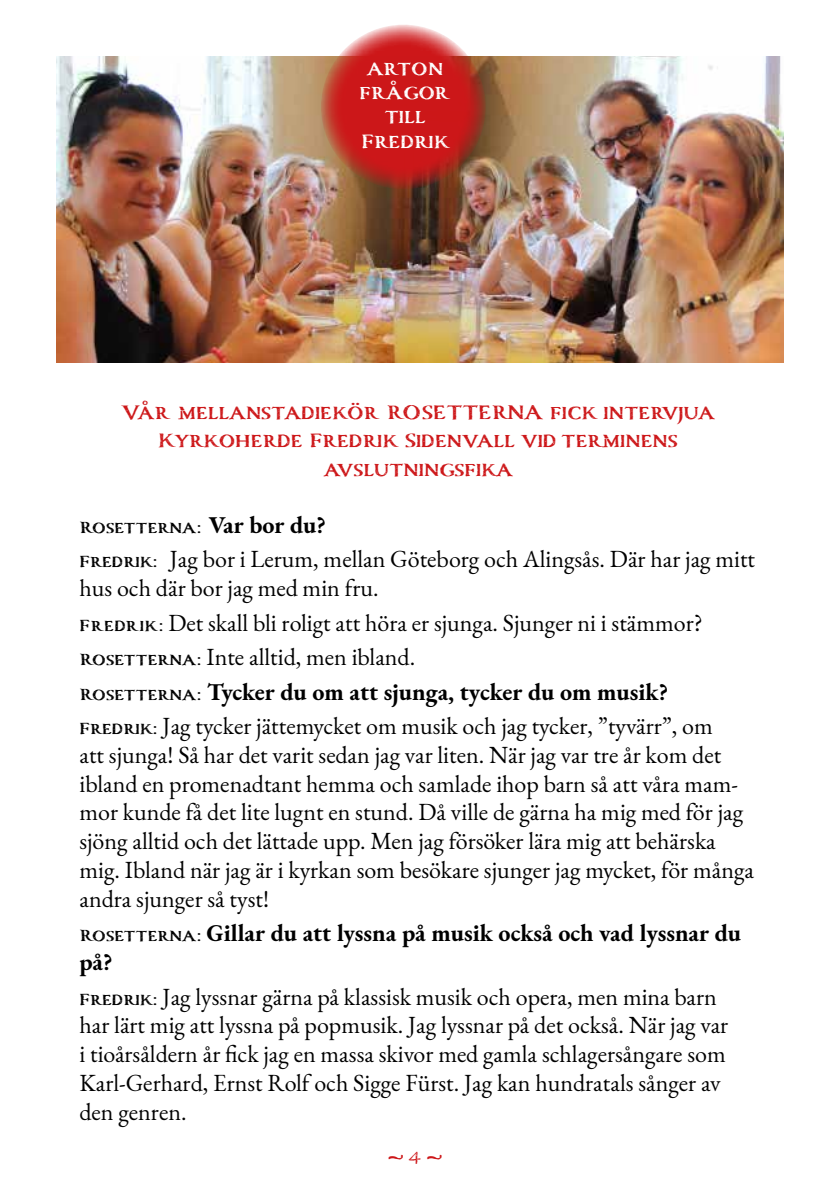
<style>
.page{position:relative;width:840px;height:1191px;background:#fff}
.page>*{position:absolute;margin:0;border:0;box-sizing:border-box;transform-origin:0 0}
.t1{font:24px/28.8px "EB Garamond";color:#000}
.t2{font:700 24px/28.8px "Carta Marina";color:#cd1719;text-align:center}
.t3{font:700 24px/28.8px "EB Garamond";color:#000}
.t4{font:700 24px/24px "Carta Marina";color:#fff;text-align:center}
.t5{font:700 20px "Carta Marina";color:#000}
.t6{font:20px "Trattatello";color:#cd1719}
.s1{font-family:"EB Garamond";font-size:24px}
.s2{font-family:"Carta Marina";font-weight:700;font-size:20px}
.s3{font-weight:700}
.s4{font-family:"Carta Marina";font-size:20px}
.s5{font-family:"Carta Marina"}
</style>
<div class="page">
<img style="left:57px;top:56px;width:725px;height:306px">
<svg style="left:321px;top:25px;width:164px;height:164px;background:#c52826"></svg>
<p class="t4" style="left:359px;top:57px;width:91px">arton frågor till<br>Fredrik</p>
<p class="t2" style="left:121px;top:397px;width:594px">Vår mellanstadiekör ROSETTERNA fick intervjua<br>Kyrkoherde Fredrik Sidenvall vid terminens avslutningsfika</p>
<p class="t5" style="left:79px;top:515px;width:248px">Rosetterna: <span class="s1">Var bor du?</span></p>
<p class="t1" style="left:79px;top:545px;width:676px"><span class="s2">Fredrik:</span> Jag bor i Lerum, mellan Göteborg och Alingsås. Där har jag mitt hus och där bor jag med min fru.</p>
<p class="t1" style="left:79px;top:605px;width:634px;line-height:34.4px"><span class="s2">Fredrik:</span> Det skall bli roligt att höra er sjunga. Sjunger ni i stämmor?<br><span class="s2">Rosetterna:</span> Inte alltid, men ibland.<br><span class="s2">Rosetterna:</span> <span class="s3">Tycker du om att sjunga, tycker du om musik?<br></span><span class="s2">Fredrik:</span> Jag tycker jättemycket om musik och jag tycker, ”tyvärr”, om</p>
<p class="t1" style="left:79px;top:740px;width:675px">att sjunga! Så har det varit sedan jag var liten. När jag var tre år kom det ibland en promenadtant hemma och samlade ihop barn så att våra mam&shy;mor kunde få det lite lugnt en stund. Då ville de gärna ha mig med för jag sjöng alltid och det lättade upp. Men jag försöker lära mig att behärska mig. Ibland när jag är i kyrkan som besökare sjunger jag mycket, för många andra sjunger så tyst!</p>
<p class="t3" style="left:79px;top:918px;width:662px"><span class="s4">Rosetterna:</span> Gillar du att lyssna på musik också och vad lyssnar du på?</p>
<p class="t1" style="left:79px;top:982px;width:650px"><span class="s2">Fredrik:</span> Jag lyssnar gärna på klassisk musik och opera, men mina barn har lärt mig att lyssna på popmusik. Jag lyssnar på det också. När jag var i tioårsåldern år fick jag en massa skivor med gamla schlagersångare som Karl-Gerhard, Ernst Rolf och Sigge Fürst. Jag kan hundratals sånger av den genren.</p>
<p class="t6" style="left:387px;top:1144px;width:56px">– <span class="s5">4</span> –</p>
</div>
